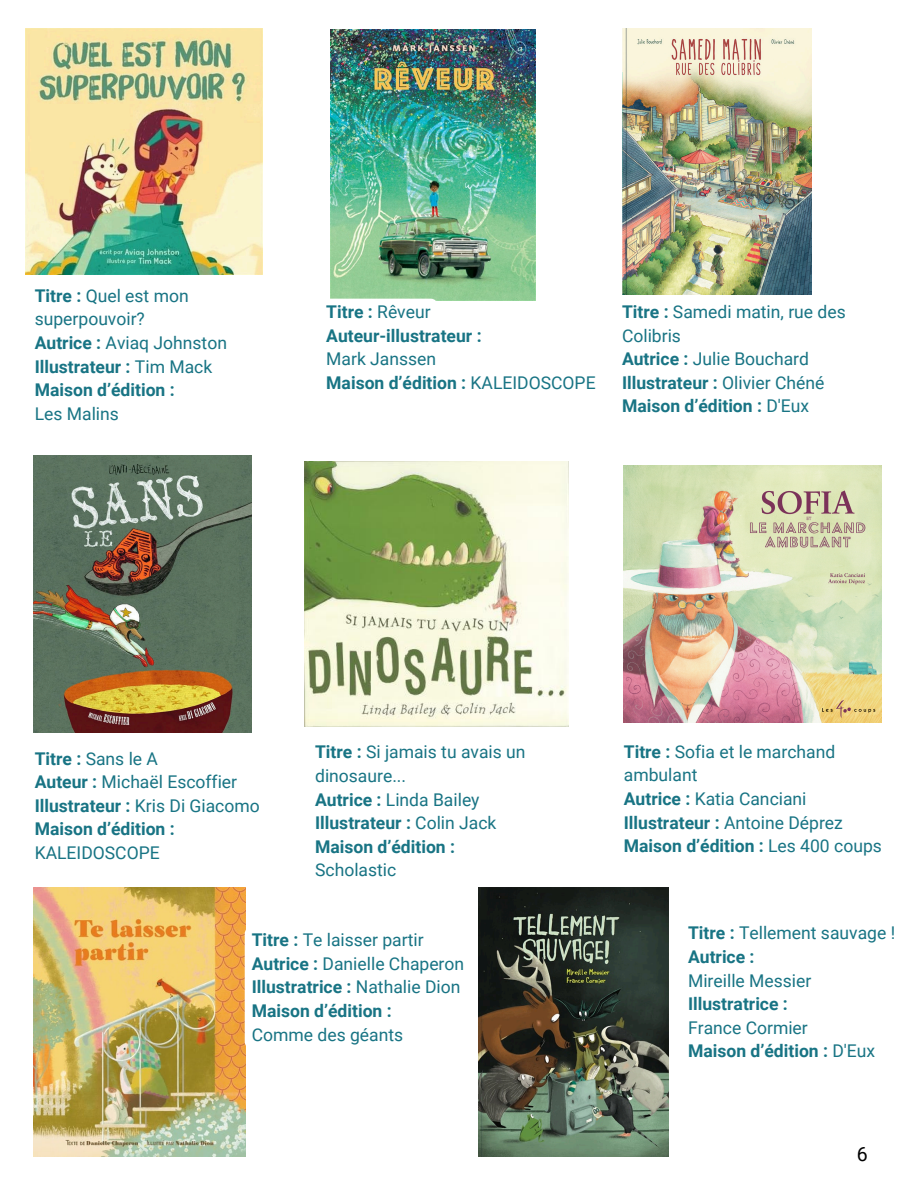
<style>
.page{position:relative;width:918px;height:1188px;background:#fff}
.page>*{position:absolute;margin:0;border:0;box-sizing:border-box;transform-origin:0 0}
.t1{font:19.5px "Roboto";color:#000}
.t2{font:17.55px/23.7px "Roboto";color:#187484}
.t3{font:700 17.55px/23.7px "Roboto";color:#187484}
.s1{font-weight:700}
.s2{font-weight:400}
</style>
<div class="page">
<img style="left:26px;top:29px;width:236px;height:245px">
<img style="left:331px;top:29px;width:205px;height:270px">
<img style="left:622px;top:29px;width:189px;height:265px">
<img style="left:33px;top:456px;width:219px;height:276px">
<img style="left:304px;top:462px;width:265px;height:264px">
<img style="left:624px;top:465px;width:257px;height:258px">
<img style="left:33px;top:888px;width:213px;height:269px">
<img style="left:479px;top:888px;width:190px;height:269px">
<img style="left:83px;top:927px;width:163px;height:122px">
<svg style="left:433px;top:299px;width:103px;height:2px"></svg>
<h1 class="t2" style="left:35px;top:284px;width:194px"><span class="s1">Titre :</span> Quel est mon superpouvoir?<br><span class="s1">Autrice :</span> Aviaq Johnston<br><span class="s1">Illustrateur :</span> Tim Mack<br><span class="s1">Maison d’édition :<br></span>Les Malins</h1>
<p class="t3" style="left:326px;top:300px;width:271px">Titre : <span class="s2">Rêveur<br></span>Auteur-illustrateur :<br><span class="s2">Mark Janssen<br></span>Maison d’édition : <span class="s2">KALEIDOSCOPE</span></p>
<p class="t2" style="left:622px;top:300px;width:225px"><span class="s1">Titre :</span> Samedi matin, rue des<br>Colibris<br><span class="s1">Autrice :</span> Julie Bouchard<br><span class="s1">Illustrateur :</span> Olivier Chéné<br><span class="s1">Maison d’édition :</span> D'Eux</p>
<p class="t2" style="left:35px;top:747px;width:227px"><span class="s1">Titre :</span> Sans le A<br><span class="s1">Auteur :</span> Michaël Escoffier<br><span class="s1">Illustrateur :</span> Kris Di Giacomo<br><span class="s1">Maison d’édition :<br></span>KALEIDOSCOPE</p>
<p class="t2" style="left:624px;top:740px;width:260px"><span class="s1">Titre :</span> Sofia et le marchand ambulant<br><span class="s1">Autrice :</span> Katia Canciani<br><span class="s1">Illustrateur :</span> Antoine Déprez<br><span class="s1">Maison d’édition :</span> Les 400 coups</p>
<h1 class="t2" style="left:315px;top:740px;width:212px"><span class="s1">Titre :</span> Si jamais tu avais un dinosaure...<br><span class="s1">Autrice :</span> Linda Bailey<br><span class="s1">Illustrateur :</span> Colin Jack<br><span class="s1">Maison d’édition :<br></span>Scholastic</h1>
<h1 class="t2" style="left:252px;top:928px;width:214px"><span class="s1">Titre :</span> Te laisser partir<br><span class="s1">Autrice :</span> Danielle Chaperon<br><span class="s1">Illustratrice :</span> Nathalie Dion<br><span class="s1">Maison d’édition :<br></span>Comme des géants</h1>
<p class="t2" style="left:688px;top:921px;width:209px"><span class="s1">Titre :</span> Tellement sauvage !<br><span class="s1">Autrice :<br></span>Mireille Messier<br><span class="s1">Illustratrice :<br></span>France Cormier<br><span class="s1">Maison d’édition :</span> D'Eux</p>
<h1 class="t1" style="left:857px;top:1143px;width:12px">6</h1>
</div>
